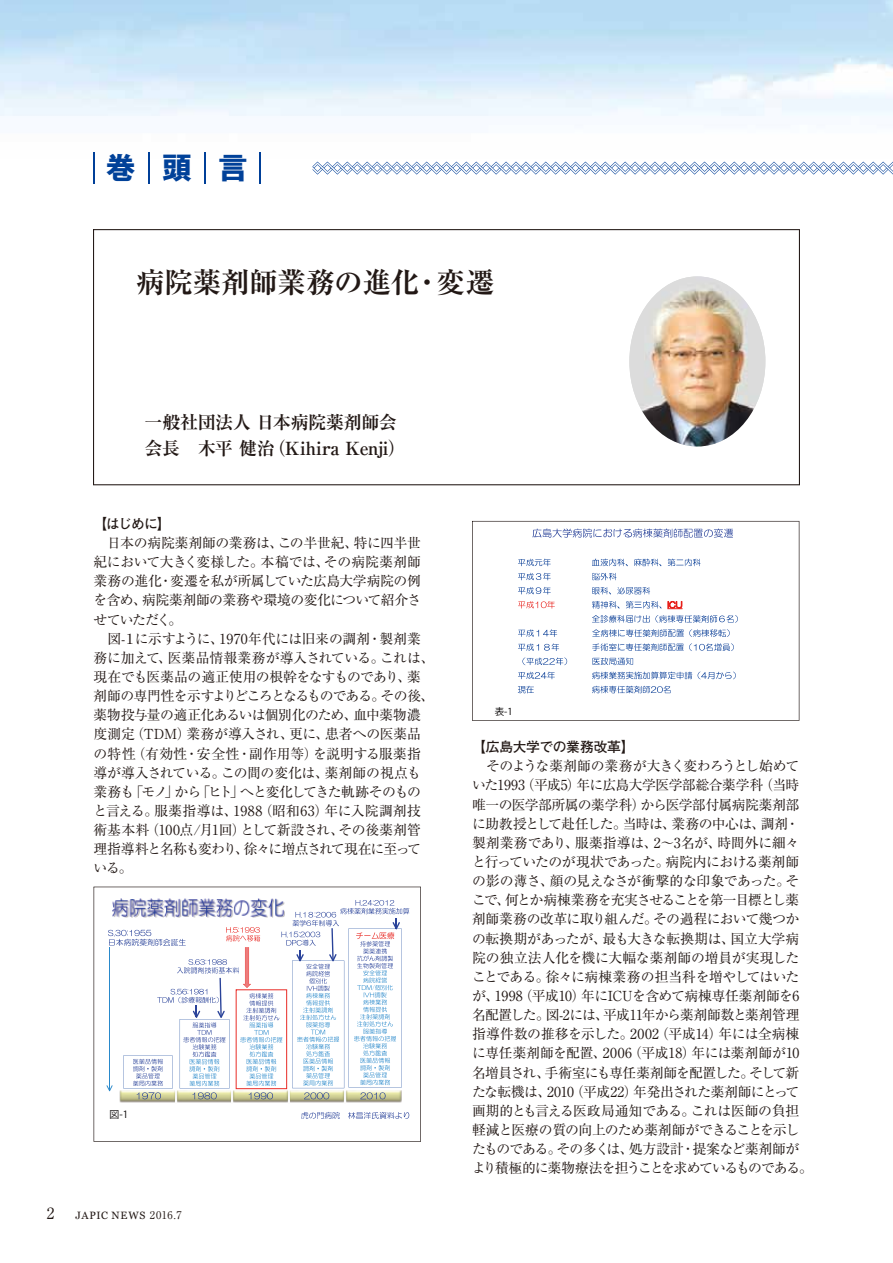
<style>
.page{position:relative;width:893px;height:1263px;background:#fff}
.page>*{position:absolute;margin:0;border:0;box-sizing:border-box;transform-origin:0 0}
.t1{font:700 29.7px "Gothic MB101 Pro";color:#004199}
.t2{font:700 28.65px "Ryumin Pro";letter-spacing:-.015em;color:#221815}
.t3{font:700 18px/25.5px "Ryumin Pro";letter-spacing:-.025em;color:#221815}
.t4{font:15.45px "Ryumin Pro";color:#221815}
.t5{font:13.8px/19.2px "Ryumin Pro";letter-spacing:-.035em;color:#221815}
.t6{font:700 13.8px "Futo Go B101 Pro";letter-spacing:-.03em;color:#221815}
.t7{font:10.65px "Georgia";letter-spacing:.06em;color:#221815}
.t8{font:9.9px "Koz Go Pro";color:#040000}
.t9{font:9.45px "Koz Go Pro";color:#040000}
.s1{font-family:"Ryumin Pro"}
</style>
<div class="page">
<img style="left:0;top:0;width:893px;height:159px">
<svg style="left:93px;top:229px;width:707px;height:256px"></svg>
<img style="left:629px;top:276px;width:136px;height:170px">
<svg style="left:313px;top:162px;width:580px;height:13px"></svg>
<hr style="left:94px;top:152px;width:1px;height:31px;background:#003f98">
<hr style="left:149px;top:152px;width:1px;height:31px;background:#003f98">
<hr style="left:204px;top:152px;width:1px;height:31px;background:#003f98">
<hr style="left:259px;top:152px;width:2px;height:31px;background:#003f98">
<svg style="left:94px;top:887px;width:327px;height:255px"></svg>
<svg style="left:472px;top:521px;width:327px;height:200px"></svg>
<h1 class="t1" style="left:106px;top:143px;width:143px">巻頭言</h1>
<h2 class="t2" style="left:136px;top:260px;width:360px">病院薬剤師業務の進化・変遷</h2>
<h3 class="t3" style="left:144px;top:409px;width:263px">一般社団法人 日本病院薬剤師会会長　木平 健治（Kihira Kenji）</h3>
<p class="t6" style="left:94px;top:513px;width:79px">【はじめに】</p>
<p class="t5" style="left:94px;top:532px;width:342px">　日本の病院薬剤師の業務は、この半世紀、特に四半世紀において大きく変様した。本稿では、その病院薬剤師業務の進化・変遷を私が所属していた広島大学病院の例を含め、病院薬剤師の業務や環境の変化について紹介させていただく。<br>　図-１に示すように、1970年代には旧来の調剤・製剤業務に加えて、医薬品情報業務が導入されている。これは、現在でも医薬品の適正使用の根幹をなすものであり、薬剤師の専門性を示すよりどころとなるものである。その後、薬物投与量の適正化あるいは個別化のため、血中薬物濃度測定（TDM）業務が導入され、更に、患者への医薬品の特性（有効性・安全性・副作用等）を説明する服薬指導が導入されている。この間の変化は、薬剤師の視点も業務も「モノ」から「ヒト」へと変化してきた軌跡そのものと言える。服薬指導は、1988（昭和63）年に入院調剤技術基本料（100点/月1回）として新設され、その後薬剤管理指導料と名称も変わり、徐々に増点されて現在に至っている。</p>
<p class="t8" style="left:110px;top:1108px;width:20px">図-1</p>
<p class="t4" style="left:47px;top:1201px;width:9px">2</p>
<p class="t7" style="left:75px;top:1209px;width:108px">JAPIC NEWS <span class="s1">2016.7</span></p>
<p class="t9" style="left:495px;top:705px;width:20px">表-1</p>
<p class="t6" style="left:472px;top:736px;width:164px">【広島大学での業務改革】</p>
<p class="t5" style="left:472px;top:756px;width:342px">　そのような薬剤師の業務が大きく変わろうとし始めていた1993（平成5）年に広島大学医学部総合薬学科（当時唯一の医学部所属の薬学科）から医学部付属病院薬剤部に助教授として赴任した。当時は、業務の中心は、調剤・製剤業務であり、服薬指導は、2～3名が、時間外に細々と行っていたのが現状であった。病院内における薬剤師の影の薄さ、顔の見えなさが衝撃的な印象であった。そこで、何とか病棟業務を充実させることを第一目標とし薬剤師業務の改革に取り組んだ。その過程において幾つかの転換期があったが、最も大きな転換期は、国立大学病院の独立法人化を機に大幅な薬剤師の増員が実現したことである。徐々に病棟業務の担当科を増やしてはいたが、1998（平成10）年にICUを含めて病棟専任薬剤師を6名配置した。図-2には、平成11年から薬剤師数と薬剤管理指導件数の推移を示した。2002（平成14）年には全病棟に専任薬剤師を配置、2006（平成18）年には薬剤師が10名増員され、手術室にも専任薬剤師を配置した。そして新たな転機は、2010（平成22）年発出された薬剤師にとって画期的とも言える医政局通知である。これは医師の負担軽減と医療の質の向上のため薬剤師ができることを示したものである。その多くは、処方設計・提案など薬剤師がより積極的に薬物療法を担うことを求めているものである。</p>
</div>
